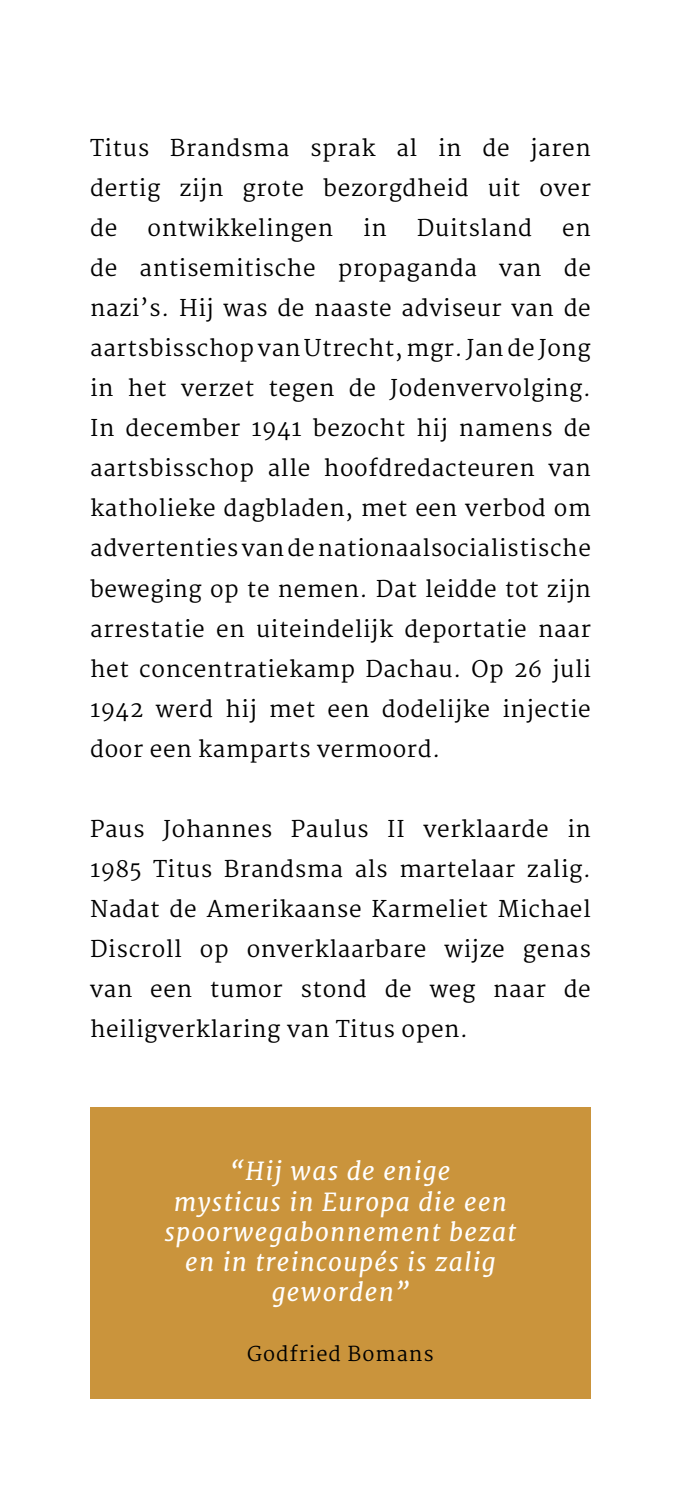
<style>
.page{position:relative;width:681px;height:1489px;background:#fff}
.page>*{position:absolute;margin:0;border:0;box-sizing:border-box;transform-origin:0 0}
.t1{font:italic 24.75px/30.2px "Merriweather";letter-spacing:.05em;color:#fff;text-align:center}
.t2{font:22.5px/40px "Martel";letter-spacing:.03em;color:#000;text-align:justify}
.t3{font:20px "Martel";letter-spacing:.05em;color:#000}
</style>
<div class="page">
<div style="left:90px;top:1107px;width:500px;height:291px;background:#ca943c"></div>
<p class="t2" style="left:90px;top:128px;width:502px">Titus Brandsma sprak al in de jaren dertig zijn grote bezorgdheid uit over de</p>
<p class="t2" style="left:147px;top:208px;width:187px">ontwikkelingen</p>
<p class="t2" style="left:363px;top:208px;width:25px">in</p>
<p class="t2" style="left:416px;top:208px;width:117px">Duitsland</p>
<p class="t2" style="left:90px;top:208px;width:502px;text-indent:472px">en de antisemitische propaganda van de nazi’s. Hij was de naaste adviseur van de aartsbisschop van Utrecht, mgr. Jan de Jong in het verzet tegen de Jodenvervolging.<br>In december 1941 bezocht hij namens de aartsbisschop alle hoofdredacteuren van katholieke dagbladen, met een verbod om advertenties van de nationaalsocialistische beweging op te nemen. Dat leidde tot zijn arrestatie en uiteindelijk deportatie naar het concentratiekamp Dachau. Op 26 juli 1942 werd hij met een dodelijke injectie door een kamparts vermoord.</p>
<p class="t2" style="left:90px;top:808px;width:502px">Paus Johannes Paulus II verklaarde in 1985 Titus Brandsma als martelaar zalig.<br>Nadat de Amerikaanse Karmeliet Michael Discroll op onverklaarbare wijze genas van een tumor stond de weg naar de heiligverklaring van Titus open.</p>
<p class="t1" style="left:164px;top:1156px;width:353px">“Hij was de enige<br>mysticus in Europa die een spoorwegabonnement bezat en in treincoupés is zalig geworden”</p>
<p class="t3" style="left:247px;top:1342px;width:188px">Godfried Bomans</p>
</div>
